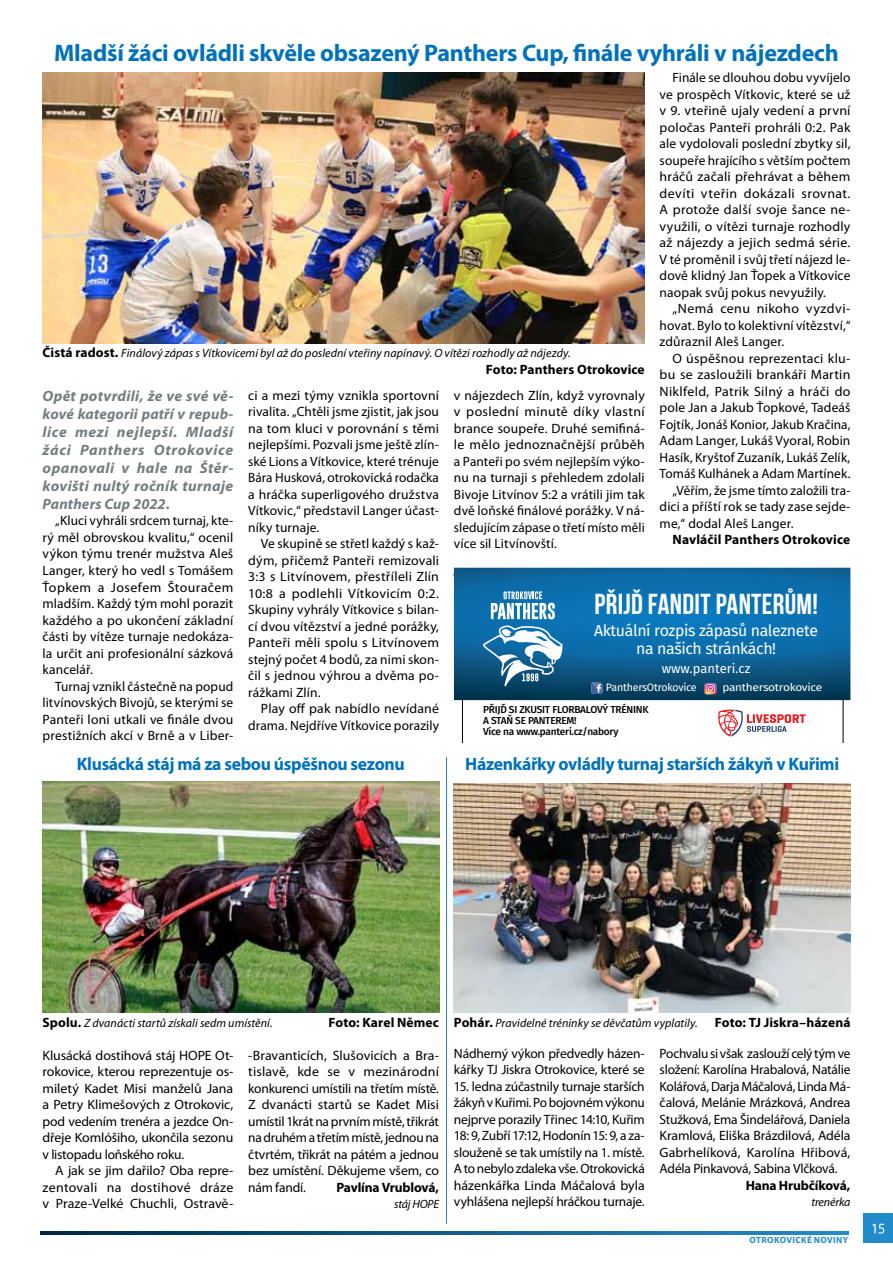
<style>
.page{position:relative;width:893px;height:1263px;background:#fff}
.page>*{position:absolute;margin:0;border:0;box-sizing:border-box;transform-origin:0 0}
.t1{font:700 28.8px "Bebas Neue";letter-spacing:.01em;color:#fff}
.t2{font:700 24px "Myriad Pro";letter-spacing:-.01em;color:#0072bc}
.t3{font:700 18px "Myriad Pro";letter-spacing:-.02em;color:#0072bc}
.t4{font:15.9px/18px "Fira Sans";letter-spacing:-.025em;color:#fff;text-align:center}
.t5{font:italic 700 15px/18px "Myriad Pro";letter-spacing:.02em;color:#747d7f;text-align:justify}
.t6{font:13.5px/16.5px "Myriad Pro";letter-spacing:.005em;color:#000;text-align:justify}
.t7{font:700 13.5px "Myriad Pro";letter-spacing:.005em;color:#000}
.t8{font:13.5px/16.5px "Myriad Pro";letter-spacing:-.015em;color:#000}
.t9{font:700 13.5px "Myriad Pro";letter-spacing:-.015em;color:#000}
.t10{font:13.05px "Fira Sans";color:#fff}
.t11{font:italic 12px "Myriad Pro";letter-spacing:.005em;color:#000}
.t12{font:10.8px "Fira Sans";letter-spacing:-.025em;color:#fff}
.t13{font:10.8px "Fira Sans";letter-spacing:-.025em;color:#fff;scale:1.11 1}
.t14{font:500 10.05px/10.8px "Fira Sans";letter-spacing:-.025em;color:#000}
.t15{font:700 9px "Myriad Pro";letter-spacing:.04em;color:#218ccc}
.s1{font-weight:700;font-style:normal;font-size:13.5px}
</style>
<div class="page">
<div style="left:863px;top:1213px;width:30px;height:30px;background:#218ccc"></div>
<svg style="left:872px;top:1224px;width:12px;height:10px"></svg>
<svg style="left:40px;top:1232px;width:808px;height:2px;background:#115a88"></svg>
<img style="left:43px;top:72px;width:602px;height:271px">
<svg style="left:454px;top:568px;width:396px;height:132px;background:#0b6caa"></svg>
<svg style="left:491px;top:591px;width:64px;height:28px"></svg>
<svg style="left:462px;top:625px;width:381px;height:118px"></svg>
<img style="left:43px;top:782px;width:396px;height:231px">
<img style="left:454px;top:783px;width:396px;height:230px">
<h2 class="t2" style="left:54px;top:37px;width:786px">Mladší žáci ovládli skvěle obsazený Panthers Cup, finále vyhráli v nájezdech</h2>
<p class="t6" style="left:660px;top:69px;width:192px;text-indent:13px">Finále se dlouhou dobu vyvíjelo ve prospěch Vítkovic, které se už v 9. vteřině ujaly vedení a první poločas Panteři prohráli 0:2. Pak ale vydolovali poslední zbytky sil, soupeře hrajícího s větším počtem hráčů začali přehrávat a během devíti vteřin dokázali srovnat.<br>A protože další svoje šance ne&shy;využili, o vítězi turnaje rozhodly až nájezdy a jejich sedmá série.<br>V té proměnil i svůj třetí nájezd le&shy;dově klidný Jan Ťopek a Vítkovice naopak svůj pokus nevyužily.</p>
<p class="t6" style="left:660px;top:300px;width:192px;text-indent:13px">„Nemá cenu nikoho vyzdvi&shy;hovat. Bylo to kolektivní vítězství,“ zdůraznil Aleš Langer.</p>
<p class="t6" style="left:672px;top:350px;width:180px">O úspěšnou reprezentaci klu-</p>
<p class="t6" style="left:660px;top:366px;width:192px">bu se zasloužili brankáři Martin</p>
<p class="t6" style="left:660px;top:383px;width:192px">Niklfeld, Patrik Silný a hráči do</p>
<p class="t6" style="left:660px;top:399px;width:192px">pole Jan a Jakub Ťopkové, Tadeáš</p>
<p class="t6" style="left:660px;top:416px;width:192px">Fojtík, Jonáš Konior, Jakub Kračina,</p>
<p class="t6" style="left:660px;top:432px;width:192px">Adam Langer, Lukáš Vyoral, Robin</p>
<p class="t6" style="left:660px;top:449px;width:192px">Hasík, Kryštof Zuzaník, Lukáš Zelík,</p>
<p class="t6" style="left:660px;top:465px;width:192px">Tomáš Kulhánek a Adam Martínek.</p>
<p class="t6" style="left:672px;top:482px;width:180px">„Věřím, že jsme tímto založili tra-</p>
<p class="t6" style="left:660px;top:498px;width:192px">dici a příští rok se tady zase sejde-</p>
<p class="t6" style="left:660px;top:515px;width:135px">me,“ dodal Aleš Langer.</p>
<p class="t7" style="left:672px;top:531px;width:179px">Navláčil Panthers Otrokovice</p>
<p class="t11" style="left:43px;top:346px;width:530px"><span class="s1">Čistá radost.</span> Finálový zápas s Vítkovicemi byl až do poslední vteřiny napínavý. O vítězi rozhodly až nájezdy.</p>
<p class="t7" style="left:486px;top:360px;width:160px">Foto: Panthers Otrokovice</p>
<p class="t6" style="left:248px;top:387px;width:192px">ci a mezi týmy vznikla sportovní rivalita. „Chtěli jsme zjistit, jak jsou na tom kluci v porovnání s těmi nejlepšími. Pozvali jsme ještě zlín&shy;ské Lions a Vítkovice, které trénuje Bára Husková, otrokovická rodačka a hráčka superligového družstva Vítkovic,“ představil Langer účast&shy;níky turnaje.</p>
<p class="t6" style="left:248px;top:535px;width:192px;text-indent:13px">Ve skupině se střetl každý s kaž&shy;dým, přičemž Panteři remizovali 3:3 s Litvínovem, přestříleli Zlín 10:8 a podlehli Vítkovicím 0:2.<br>Skupiny vyhrály Vítkovice s bilan&shy;cí dvou vítězství a jedné porážky, Panteři měli spolu s Litvínovem stejný počet 4 bodů, za nimi skon&shy;čil s jednou výhrou a dvěma po&shy;rážkami Zlín.</p>
<p class="t6" style="left:248px;top:700px;width:192px;text-align:right">Play off pak nabídlo nevídané drama. Nejdříve Vítkovice porazily</p>
<p class="t6" style="left:454px;top:387px;width:192px">v nájezdech Zlín, když vyrovnaly v poslední minutě díky vlastní brance soupeře. Druhé semifiná&shy;le mělo jednoznačnější průběh a Panteři po svém nejlepším výko&shy;nu na turnaji s přehledem zdolali Bivoje Litvínov 5:2 a vrátili jim tak dvě loňské finálové porážky. V ná&shy;sledujícím zápase o třetí místo měli více sil Litvínovští.</p>
<p class="t5" style="left:43px;top:386px;width:192px">Opět potvrdili, že ve své vě&shy;kové kategorii patří v repub&shy;lice mezi nejlepší. Mladší žáci Panthers Otrokovice opanovali v hale na Štěr&shy;kovišti nultý ročník turnaje Panthers Cup 2022.</p>
<p class="t6" style="left:43px;top:512px;width:192px;text-indent:13px">„Kluci vyhráli srdcem turnaj, kte&shy;rý měl obrovskou kvalitu,“ ocenil výkon týmu trenér mužstva Aleš Langer, který ho vedl s Tomášem Ťopkem a Josefem Štouračem mladším. Každý tým mohl porazit každého a po ukončení základní části by vítěze turnaje nedokáza&shy;la určit ani profesionální sázková kancelář.</p>
<p class="t6" style="left:43px;top:677px;width:192px;text-indent:13px">Turnaj vznikl částečně na popud litvínovských Bivojů, se kterými se Panteři loni utkali ve finále dvou prestižních akcí v Brně a v Liber-</p>
<h1 class="t1" style="left:594px;top:588px;width:225px">PŘIJĎ FANDIT PANTERŮM!</h1>
<p class="t4" style="left:594px;top:622px;width:225px">Aktuální rozpis zápasů naleznete na našich stránkách!</p>
<p class="t10" style="left:662px;top:659px;width:90px">www.panteri.cz</p>
<p class="t13" style="left:722px;top:679px;width:91px">panthersotrokovice</p>
<p class="t12" style="left:606px;top:679px;width:92px">PanthersOtrokovice</p>
<p class="t14" style="left:483px;top:705px;width:167px">PŘIJĎ SI ZKUSIT FLORBALOVÝ TRÉNINK<br>A STAŇ SE PANTEREM!<br>Více na www.panteri.cz/nabory</p>
<h3 class="t3" style="left:77px;top:752px;width:330px">Klusácká stáj má za sebou úspěšnou sezonu</h3>
<h3 class="t3" style="left:465px;top:752px;width:375px">Házenkářky ovládly turnaj starších žákyň v Kuřimi</h3>
<p class="t11" style="left:43px;top:1015px;width:232px"><span class="s1">Spolu.</span> Z dvanácti startů získali sedm umístění.</p>
<p class="t11" style="left:328px;top:1015px;width:371px"><span class="s1">Foto: Karel Němec Pohár.</span> Pravidelné tréninky se děvčatům vyplatily.</p>
<p class="t7" style="left:715px;top:1014px;width:137px">Foto: TJ Jiskra–házená</p>
<p class="t6" style="left:43px;top:1046px;width:192px">Klusácká dostihová stáj HOPE Ot&shy;rokovice, kterou reprezentuje os&shy;miletý Kadet Misi manželů Jana a Petry Klimešových z Otrokovic, pod vedením trenéra a jezdce On&shy;dřeje Komlóšiho, ukončila sezonu v listopadu loňského roku.</p>
<p class="t6" style="left:43px;top:1162px;width:192px;text-indent:13px">A jak se jim dařilo? Oba repre&shy;zentovali na dostihové dráze v Praze-Velké Chuchli, Ostravě-</p>
<p class="t6" style="left:248px;top:1046px;width:192px">-Bravanticích, Slušovicích a Bra&shy;tislavě, kde se v mezinárodní konkurenci umístili na třetím místě.<br>Z dvanácti startů se Kadet Misi umístil 1krát na prvním místě, třikrát na druhém a třetím místě, jednou na čtvrtém, třikrát na pátém a jednou bez umístění. Děkujeme všem, co nám fandí.</p>
<p class="t9" style="left:336px;top:1178px;width:104px">Pavlína Vrublová,</p>
<p class="t11" style="left:394px;top:1196px;width:46px">stáj HOPE</p>
<p class="t8" style="left:454px;top:1044px;width:192px">Nádherný výkon předvedly házen&shy;kářky TJ Jiskra Otrokovice, které se</p>
<p class="t6" style="left:454px;top:1077px;width:192px">15. ledna zúčastnily turnaje starších žákyň v Kuřimi. Po bojovném výkonu nejprve porazily Třinec 14:10, Kuřim 18: 9, Zubří 17:12, Hodonín 15: 9, a za&shy;slouženě se tak umístily na 1. místě.<br>A to nebylo zdaleka vše. Otrokovická házenkářka Linda Máčalová byla vyhlášena nejlepší hráčkou turnaje.</p>
<p class="t6" style="left:660px;top:1044px;width:192px">Pochvalu si však zaslouží celý tým ve složení: Karolína Hrabalová, Natálie Kolářová, Darja Máčalová, Linda Má&shy;čalová, Melánie Mrázková, Andrea Stužková, Ema Šindelářová, Daniela Kramlová, Eliška Brázdilová, Adéla Gabrhelíková, Karolína Hřibová, Adéla Pinkavová, Sabina Vlčková.</p>
<p class="t9" style="left:746px;top:1176px;width:106px">Hana Hrubčíková,</p>
<p class="t11" style="left:811px;top:1194px;width:41px">trenérka</p>
<p class="t15" style="left:749px;top:1234px;width:19px">Otroko</p>
<p class="t15" style="left:786px;top:1234px;width:63px">vické noviny</p>
</div>
